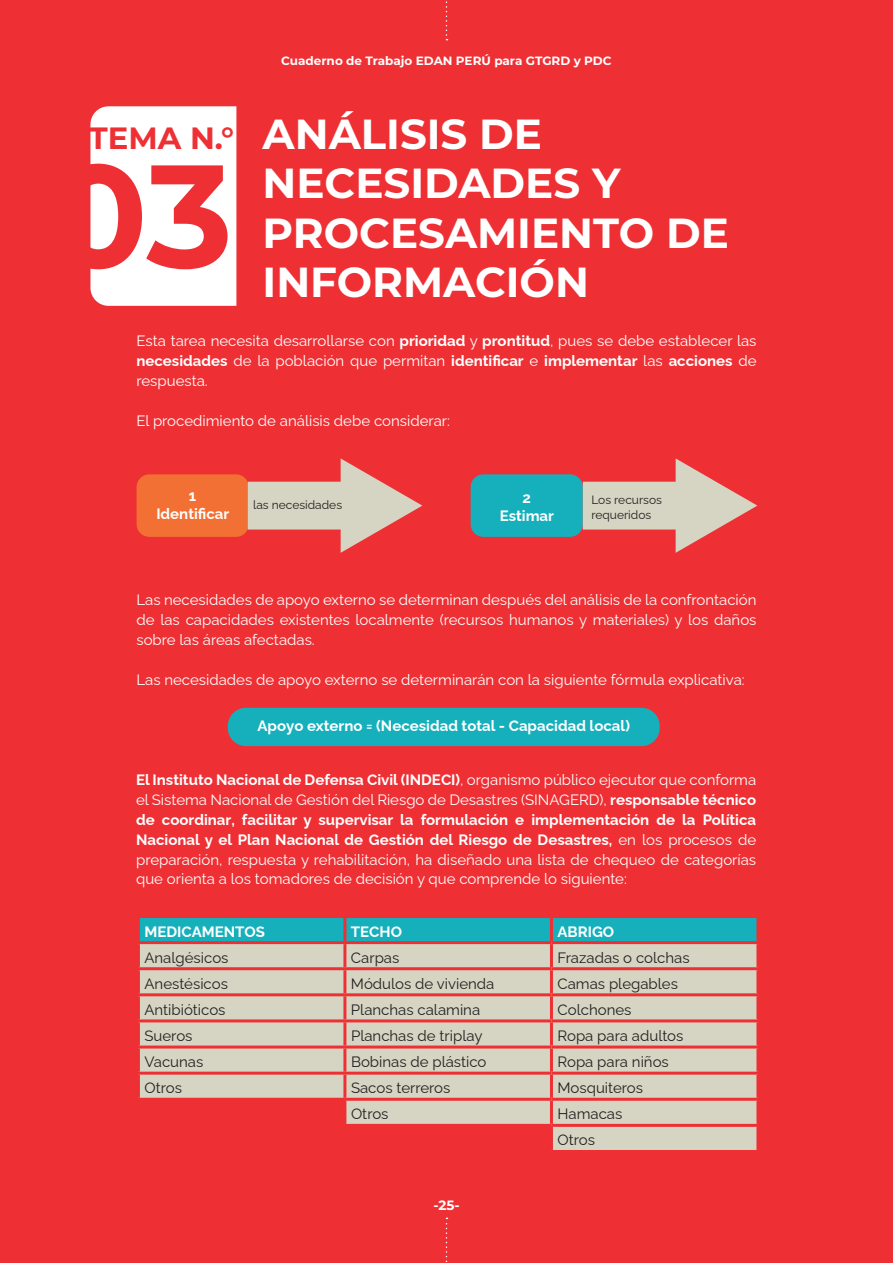
<style>
.page{position:relative;width:893px;height:1263px;background:#ee3034}
.page>*{position:absolute;margin:0;border:0;box-sizing:border-box;transform-origin:0 0}
.t1{font:700 145.95px "Montserrat";color:#ee3034}
.t2{font:700 42px/49.5px "Montserrat";color:#fff}
.t3{font:700 30.75px "Montserrat";color:#ee3034}
.t4{font:15px/20px "Raleway";color:#fff;text-align:justify}
.t5{font:15px/26.1px "Raleway";color:#231f20}
.t6{font:100 15px/18px "Raleway";color:#fff;text-align:center}
.t7{font:700 13.5px "Montserrat";color:#fff}
.t8{font:700 12px "Montserrat";color:#fff}
.t9{font:12px/15px "Raleway";color:#231f20}
.s1{font-weight:100}
</style>
<div class="page">
<div style="left:90px;top:106px;width:146px;height:200px;background:#fff"></div>
<div style="left:137px;top:474px;width:112px;height:63px;background:#f27034;border-radius:13px"></div>
<div style="left:471px;top:474px;width:112px;height:63px;background:#16b0bc;border-radius:13px"></div>
<div style="left:248px;top:482px;width:105px;height:47px;background:#d6d5c3"></div>
<svg style="left:341px;top:458px;width:81px;height:95px"></svg>
<div style="left:583px;top:482px;width:105px;height:47px;background:#d6d5c3"></div>
<svg style="left:676px;top:458px;width:81px;height:95px"></svg>
<div style="left:228px;top:708px;width:432px;height:38px;background:#16b0bc;border-radius:18px"></div>
<div style="left:140px;top:918px;width:616px;height:23px;background:#16b0bc"></div>
<div style="left:140px;top:944px;width:616px;height:206px;background:#d6d5c3"></div>
<svg style="left:140px;top:1101px;width:410px;height:49px"></svg>
<hr style="left:343px;top:918px;width:3px;height:23px;background:#ee3034">
<hr style="left:550px;top:918px;width:3px;height:23px;background:#ee3034">
<hr style="left:343px;top:944px;width:3px;height:23px;background:#ee3034">
<hr style="left:550px;top:944px;width:3px;height:23px;background:#ee3034">
<hr style="left:137px;top:967px;width:208px;height:3px;background:#ee3034">
<hr style="left:345px;top:967px;width:206px;height:3px;background:#ee3034">
<hr style="left:343px;top:970px;width:3px;height:23px;background:#ee3034">
<hr style="left:551px;top:967px;width:208px;height:3px;background:#ee3034">
<hr style="left:550px;top:970px;width:3px;height:23px;background:#ee3034">
<hr style="left:137px;top:993px;width:208px;height:3px;background:#ee3034">
<hr style="left:345px;top:993px;width:206px;height:3px;background:#ee3034">
<hr style="left:343px;top:996px;width:3px;height:23px;background:#ee3034">
<hr style="left:551px;top:993px;width:208px;height:3px;background:#ee3034">
<hr style="left:550px;top:996px;width:3px;height:23px;background:#ee3034">
<hr style="left:137px;top:1019px;width:208px;height:3px;background:#ee3034">
<hr style="left:345px;top:1019px;width:206px;height:3px;background:#ee3034">
<hr style="left:343px;top:1022px;width:3px;height:23px;background:#ee3034">
<hr style="left:551px;top:1019px;width:208px;height:3px;background:#ee3034">
<hr style="left:550px;top:1022px;width:3px;height:23px;background:#ee3034">
<hr style="left:137px;top:1045px;width:208px;height:3px;background:#ee3034">
<hr style="left:345px;top:1045px;width:206px;height:3px;background:#ee3034">
<hr style="left:343px;top:1048px;width:3px;height:24px;background:#ee3034">
<hr style="left:551px;top:1045px;width:208px;height:3px;background:#ee3034">
<hr style="left:550px;top:1048px;width:3px;height:24px;background:#ee3034">
<hr style="left:137px;top:1072px;width:208px;height:3px;background:#ee3034">
<hr style="left:345px;top:1072px;width:206px;height:3px;background:#ee3034">
<hr style="left:343px;top:1075px;width:3px;height:23px;background:#ee3034">
<hr style="left:551px;top:1072px;width:208px;height:3px;background:#ee3034">
<hr style="left:550px;top:1075px;width:3px;height:23px;background:#ee3034">
<hr style="left:137px;top:1098px;width:208px;height:3px;background:#ee3034">
<hr style="left:345px;top:1098px;width:206px;height:3px;background:#ee3034">
<hr style="left:343px;top:1101px;width:3px;height:23px;background:#ee3034">
<hr style="left:551px;top:1098px;width:208px;height:3px;background:#ee3034">
<hr style="left:550px;top:1101px;width:3px;height:23px;background:#ee3034">
<hr style="left:137px;top:1124px;width:208px;height:3px;background:#ee3034">
<hr style="left:345px;top:1124px;width:206px;height:3px;background:#ee3034">
<hr style="left:343px;top:1127px;width:3px;height:23px;background:#ee3034">
<hr style="left:551px;top:1124px;width:208px;height:3px;background:#ee3034">
<hr style="left:550px;top:1127px;width:3px;height:23px;background:#ee3034">
<svg style="left:446px;top:1217px;width:1px;height:45px"></svg>
<svg style="left:446px;top:1px;width:1px;height:39px"></svg>
<p class="t8" style="left:281px;top:52px;width:332px">Cuaderno de Trabajo EDAN PERÚ para GTGRD y PDC</p>
<h2 class="t2" style="left:263px;top:107px;width:468px">ANÁLISIS DE<br>NECESIDADES Y<br>PROCESAMIENTO DE<br>INFORMACIÓN</h2>
<p class="t4" style="left:136px;top:329px;width:622px">Esta tarea necesita desarrollarse con <span class="s1">prioridad</span> y <span class="s1">prontitud</span>, pues se debe establecer las <span class="s1">necesidades</span> de la población que permitan <span class="s1">identificar</span> e <span class="s1">implementar</span> las <span class="s1">acciones</span> de respuesta.</p>
<p class="t4" style="left:136px;top:409px;width:315px">El procedimiento de análisis debe considerar:</p>
<h3 class="t3" style="left:89px;top:116px;width:146px">TEMA N.°</h3>
<h1 class="t1" style="left:49px;top:111px;width:186px">03</h1>
<p class="t6" style="left:156px;top:485px;width:75px">1<br>Identificar</p>
<p class="t6" style="left:500px;top:487px;width:56px">2<br>Estimar</p>
<p class="t9" style="left:253px;top:496px;width:90px">las necesidades</p>
<p class="t9" style="left:591px;top:491px;width:72px">Los recursos requeridos</p>
<p class="t4" style="left:136px;top:588px;width:622px">Las necesidades de apoyo externo se determinan después del análisis de la confrontación de las capacidades existentes localmente (recursos humanos y materiales) y los daños sobre las áreas afectadas.</p>
<p class="t4" style="left:136px;top:668px;width:610px">Las necesidades de apoyo externo se determinarán con la siguiente fórmula explicativa:</p>
<p class="t6" style="left:257px;top:715px;width:374px">Apoyo externo = (Necesidad total - Capacidad local)</p>
<p class="t4" style="left:136px;top:768px;width:622px"><span class="s1">El Instituto Nacional de Defensa Civil (INDECI)</span>, organismo público ejecutor que conforma el Sistema Nacional de Gestión del Riesgo de Desastres (SINAGERD), <span class="s1">responsable técnico de coordinar, facilitar y supervisar la formulación e implementación de la Política Nacional y el Plan Nacional de Gestión del Riesgo de Desastres,</span> en los procesos de preparación, respuesta y rehabilitación, ha diseñado una lista de chequeo de categorías que orienta a los tomadores de decisión y que comprende lo siguiente:</p>
<p class="t6" style="left:144px;top:921px;width:122px">MEDICAMENTOS</p>
<p class="t6" style="left:351px;top:921px;width:53px">TECHO</p>
<p class="t6" style="left:557px;top:921px;width:58px">ABRIGO</p>
<p class="t5" style="left:144px;top:943px;width:86px">Analgésicos</p>
<p class="t5" style="left:351px;top:943px;width:50px">Carpas</p>
<p class="t5" style="left:557px;top:943px;width:134px">Frazadas o colchas</p>
<p class="t5" style="left:144px;top:969px;width:85px">Anestésicos</p>
<p class="t5" style="left:351px;top:969px;width:145px">Módulos de vivienda</p>
<p class="t5" style="left:557px;top:969px;width:122px">Camas plegables</p>
<p class="t5" style="left:144px;top:995px;width:83px">Antibióticos</p>
<p class="t5" style="left:351px;top:995px;width:131px">Planchas calamina</p>
<p class="t5" style="left:557px;top:995px;width:75px">Colchones</p>
<p class="t5" style="left:144px;top:1021px;width:50px">Sueros</p>
<p class="t5" style="left:351px;top:1021px;width:133px">Planchas de triplay</p>
<p class="t5" style="left:557px;top:1021px;width:127px">Ropa para adultos</p>
<p class="t5" style="left:144px;top:1047px;width:60px">Vacunas</p>
<p class="t5" style="left:351px;top:1047px;width:137px">Bobinas de plástico</p>
<p class="t5" style="left:557px;top:1047px;width:113px">Ropa para niños</p>
<p class="t5" style="left:145px;top:1073px;width:39px">Otros</p>
<p class="t5" style="left:351px;top:1073px;width:101px">Sacos terreros</p>
<p class="t5" style="left:558px;top:1073px;width:87px">Mosquiteros</p>
<p class="t5" style="left:351px;top:1099px;width:39px">Otros</p>
<p class="t5" style="left:558px;top:1099px;width:66px">Hamacas<br>Otros</p>
<p class="t7" style="left:433px;top:1195px;width:28px">-25-</p>
</div>
